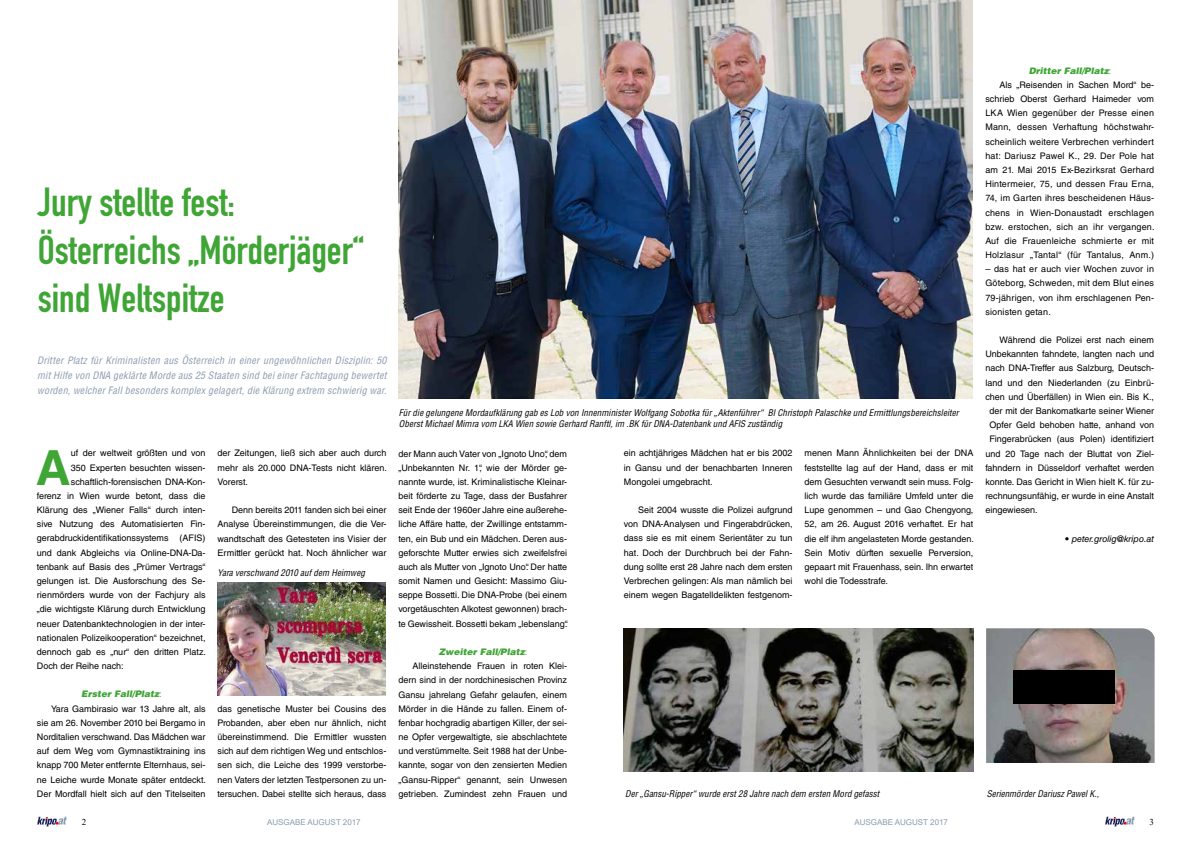
<style>
.page{position:relative;width:1191px;height:842px;background:#fff}
.page>*{position:absolute;margin:0;border:0;box-sizing:border-box;transform-origin:0 0}
.t1{font:700 48.5px "Helvetica LT Std";color:#3fa535}
.t2{font:40px/48px "DIN Engschrift";color:#3fa535}
.t3{font:italic condensed 10px/15px "Helvetica LT Std";letter-spacing:.025em;color:#899bae;text-align:justify}
.t4{font:9px/14.2px "Helvetica LT Std";color:#000;text-align:justify}
.t5{font:9px "Helvetica LT Std";letter-spacing:.02em;color:#000}
.t6{font:italic condensed 9px/10.8px "Helvetica LT Std";letter-spacing:.005em;color:#000}
.t7{font:italic 900 9px "Helvetica LT Std";color:#3fa535}
.t8{font:italic 9px "Helvetica LT Std";color:#000}
.t9{font:9px "Times New Roman";color:#000}
.t10{font:8px "Arial";color:#899bae}
.s1{font-weight:400;font-style:normal}
</style>
<div class="page">
<svg style="left:1105px;top:816px;width:30px;height:11px"></svg>
<svg style="left:37px;top:816px;width:30px;height:11px"></svg>
<img style="left:398px;top:0;width:574px;height:399px">
<img style="left:217px;top:582px;width:169px;height:113px">
<img style="left:624px;top:628px;width:349px;height:144px">
<img style="left:986px;top:628px;width:168px;height:135px">
<div style="left:1013px;top:670px;width:101px;height:33px;background:#000"></div>
<h2 class="t2" style="left:38px;top:178px;width:328px">Jury stellte fest:<br>Österreichs „Mörderjäger“ sind Weltspitze</h2>
<p class="t3" style="left:37px;top:353px;width:351px">Dritter Platz für Kriminalisten aus Österreich in einer ungewöhnlichen Disziplin: 50 mit Hilfe von DNA geklärte Morde aus 25 Staaten sind bei einer Fachtagung bewertet worden, welcher Fall besonders komplex gelagert, die Klärung extrem schwierig war.</p>
<h1 class="t1" style="left:36px;top:438px;width:37px">A</h1>
<p class="t4" style="left:71px;top:446px;width:136px">uf der weltweit größten und von</p>
<p class="t4" style="left:71px;top:460px;width:136px">350 Experten besuchten wissen-</p>
<p class="t4" style="left:71px;top:474px;width:136px">schaftlich-forensischen DNA-Kon-</p>
<p class="t4" style="left:37px;top:489px;width:170px">ferenz in Wien wurde betont, dass die</p>
<p class="t4" style="left:37px;top:503px;width:170px">Klärung des „Wiener Falls“ durch inten-</p>
<p class="t4" style="left:37px;top:517px;width:170px">sive Nutzung des Automatisierten Fin-</p>
<p class="t4" style="left:37px;top:531px;width:170px">gerabdruckidentifikationssystems (AFIS)</p>
<p class="t4" style="left:37px;top:545px;width:170px">und dank Abgleichs via Online-DNA-Da-</p>
<p class="t4" style="left:37px;top:560px;width:170px">tenbank auf Basis des „Prümer Vertrags“</p>
<p class="t4" style="left:37px;top:574px;width:170px">gelungen ist. Die Ausforschung des Se-</p>
<p class="t4" style="left:37px;top:588px;width:170px">rienmörders wurde von der Fachjury als</p>
<p class="t4" style="left:37px;top:602px;width:170px">„die wichtigste Klärung durch Entwicklung</p>
<p class="t4" style="left:37px;top:616px;width:170px">neuer Datenbanktechnologien in der inter-</p>
<p class="t4" style="left:37px;top:630px;width:170px">nationalen Polizeikooperation“ bezeichnet,</p>
<p class="t4" style="left:37px;top:645px;width:171px">dennoch gab es „nur“ den dritten Platz.</p>
<p class="t4" style="left:37px;top:659px;width:88px">Doch der Reihe nach:</p>
<p class="t7" style="left:81px;top:688px;width:82px">Erster Fall/Platz<span class="s1">:</span></p>
<p class="t4" style="left:51px;top:701px;width:156px">Yara Gambirasio war 13 Jahre alt, als</p>
<p class="t4" style="left:37px;top:715px;width:170px">sie am 26. November 2010 bei Bergamo in</p>
<p class="t4" style="left:37px;top:730px;width:170px">Norditalien verschwand. Das Mädchen war</p>
<p class="t4" style="left:37px;top:744px;width:170px">auf dem Weg vom Gymnastiktraining ins</p>
<p class="t4" style="left:37px;top:758px;width:170px">knapp 700 Meter entfernte Elternhaus, sei-</p>
<p class="t4" style="left:37px;top:772px;width:171px">ne Leiche wurde Monate später entdeckt.</p>
<p class="t4" style="left:37px;top:786px;width:170px">Der Mordfall hielt sich auf den Titelseiten</p>
<p class="t4" style="left:218px;top:446px;width:171px">der Zeitungen, ließ sich aber auch durch mehr als 20.000 DNA-Tests nicht klären.<br>Vorerst.</p>
<p class="t4" style="left:218px;top:503px;width:170px;text-indent:14px">Denn bereits 2011 fanden sich bei einer Analyse Übereinstimmungen, die die Ver&shy;wandtschaft des Getesteten ins Visier der Ermittler gerückt hat. Noch ähnlicher war</p>
<p class="t6" style="left:217px;top:567px;width:149px">Yara verschwand 2010 auf dem Heimweg</p>
<p class="t4" style="left:218px;top:701px;width:170px">das genetische Muster bei Cousins des Probanden, aber eben nur ähnlich, nicht übereinstimmend. Die Ermittler wussten sich auf dem richtigen Weg und entschlos&shy;sen sich, die Leiche des 1999 verstorbe&shy;nen Vaters der letzten Testpersonen zu un&shy;tersuchen. Dabei stellte sich heraus, dass</p>
<p class="t7" style="left:1028px;top:65px;width:84px">Dritter Fall/Platz<span class="s1">:</span></p>
<p class="t4" style="left:999px;top:78px;width:156px">Als „Reisenden in Sachen Mord“ be-</p>
<p class="t4" style="left:985px;top:92px;width:170px">schrieb Oberst Gerhard Haimeder vom</p>
<p class="t5" style="left:985px;top:108px;width:170px">LKA Wien gegenüber der Presse einen</p>
<p class="t5" style="left:985px;top:122px;width:170px">Mann, dessen Verhaftung höchstwahr-</p>
<p class="t5" style="left:985px;top:136px;width:170px">scheinlich weitere Verbrechen verhindert</p>
<p class="t5" style="left:985px;top:150px;width:170px">hat: Dariusz Pawel K., 29. Der Pole hat</p>
<p class="t5" style="left:985px;top:165px;width:170px">am 21. Mai 2015 Ex-Bezirksrat Gerhard</p>
<p class="t5" style="left:985px;top:179px;width:170px">Hintermeier, 75, und dessen Frau Erna,</p>
<p class="t5" style="left:985px;top:193px;width:170px">74, im Garten ihres bescheidenen Häus-</p>
<p class="t5" style="left:985px;top:207px;width:170px">chens in Wien-Donaustadt erschlagen</p>
<p class="t5" style="left:985px;top:221px;width:171px">bzw. erstochen, sich an ihr vergangen.</p>
<p class="t5" style="left:985px;top:235px;width:170px">Auf die Frauenleiche schmierte er mit</p>
<p class="t5" style="left:985px;top:250px;width:170px">Holzlasur „Tantal“ (für Tantalus, Anm.)</p>
<p class="t4" style="left:985px;top:262px;width:170px">– das hat er auch vier Wochen zuvor in Göteborg, Schweden, mit dem Blut eines 79-jährigen, von ihm erschlagenen Pen&shy;sionisten getan.</p>
<p class="t4" style="left:999px;top:333px;width:156px">Während die Polizei erst nach einem</p>
<p class="t4" style="left:985px;top:347px;width:170px">Unbekannten fahndete, langten nach und</p>
<p class="t4" style="left:985px;top:361px;width:170px">nach DNA-Treffer aus Salzburg, Deutsch-</p>
<p class="t4" style="left:985px;top:375px;width:170px">land und den Niederlanden (zu Einbrü-</p>
<p class="t4" style="left:985px;top:389px;width:170px">chen und Überfällen) in Wien ein. Bis K.,</p>
<p class="t4" style="left:989px;top:404px;width:166px">der mit der Bankomatkarte seiner Wiener</p>
<p class="t4" style="left:989px;top:418px;width:166px">Opfer Geld behoben hatte, anhand von</p>
<p class="t4" style="left:989px;top:432px;width:166px">Fingerabrücken (aus Polen) identifiziert</p>
<p class="t4" style="left:985px;top:446px;width:170px">und 20 Tage nach der Bluttat von Ziel-</p>
<p class="t4" style="left:985px;top:460px;width:170px">fahndern in Düsseldorf verhaftet werden</p>
<p class="t4" style="left:985px;top:475px;width:170px">konnte. Das Gericht in Wien hielt K. für zu-</p>
<p class="t4" style="left:985px;top:489px;width:170px">rechnungsunfähig, er wurde in eine Anstalt</p>
<p class="t4" style="left:985px;top:503px;width:54px">eingewiesen.</p>
<p class="t8" style="left:1064px;top:533px;width:91px">• peter.grolig@kripo.at</p>
<p class="t6" style="left:399px;top:408px;width:561px">Für die gelungene Mordaufklärung gab es Lob von Innenminister Wolfgang Sobotka für „Aktenführer“ BI Christoph Palaschke und Ermittlungsbereichsleiter<br>Oberst Michael Mimra vom LKA Wien sowie Gerhard Ranftl, im .BK für DNA-Datenbank und AFIS zuständig</p>
<p class="t4" style="left:804px;top:446px;width:171px">menen Mann Ähnlichkeiten bei der DNA feststellte lag auf der Hand, dass er mit dem Gesuchten verwandt sein muss. Folg&shy;lich wurde das familiäre Umfeld unter die Lupe genommen – und Gao Chengyong, 52, am 26. August 2016 verhaftet. Er hat die elf ihm angelasteten Morde gestanden.<br>Sein Motiv dürften sexuelle Perversion, gepaart mit Frauenhass, sein. Ihn erwartet wohl die Todesstrafe.</p>
<p class="t4" style="left:624px;top:446px;width:170px">ein achtjähriges Mädchen hat er bis 2002 in Gansu und der benachbarten Inneren Mongolei umgebracht.</p>
<p class="t4" style="left:624px;top:503px;width:170px;text-indent:14px">Seit 2004 wusste die Polizei aufgrund von DNA-Analysen und Fingerabdrücken, dass sie es mit einem Serientäter zu tun hat. Doch der Durchbruch bei der Fahn&shy;dung sollte erst 28 Jahre nach dem ersten Verbrechen gelingen: Als man nämlich bei einem wegen Bagatelldelikten festgenom-</p>
<p class="t4" style="left:398px;top:446px;width:171px">der Mann auch Vater von „Ignoto Uno“, dem „Unbekannten Nr. 1“, wie der Mörder ge&shy;nannte wurde, ist. Kriminalistische Kleinar&shy;beit förderte zu Tage, dass der Busfahrer seit Ende der 1960er Jahre eine außerehe&shy;liche Affäre hatte, der Zwillinge entstamm&shy;ten, ein Bub und ein Mädchen. Deren aus&shy;geforschte Mutter erwies sich zweifelsfrei auch als Mutter von „Ignoto Uno“. Der hatte somit Namen und Gesicht: Massimo Giu&shy;seppe Bossetti. Die DNA-Probe (bei einem vorgetäuschten Alkotest gewonnen) brach&shy;te Gewissheit. Bossetti bekam „lebenslang“.</p>
<p class="t7" style="left:439px;top:646px;width:90px">Zweiter Fall/Platz<span class="s1">:</span></p>
<p class="t4" style="left:412px;top:659px;width:156px">Alleinstehende Frauen in roten Klei-</p>
<p class="t4" style="left:398px;top:673px;width:170px">dern sind in der nordchinesischen Provinz</p>
<p class="t4" style="left:398px;top:687px;width:170px">Gansu jahrelang Gefahr gelaufen, einem</p>
<p class="t4" style="left:398px;top:701px;width:170px">Mörder in die Hände zu fallen. Einem of-</p>
<p class="t4" style="left:398px;top:715px;width:170px">fenbar hochgradig abartigen Killer, der sei-</p>
<p class="t4" style="left:398px;top:730px;width:170px">ne Opfer vergewaltigte, sie abschlachtete</p>
<p class="t4" style="left:398px;top:744px;width:170px">und verstümmelte. Seit 1988 hat der Unbe-</p>
<p class="t4" style="left:398px;top:758px;width:170px">kannte, sogar von den zensierten Medien</p>
<p class="t4" style="left:398px;top:772px;width:170px">„Gansu-Ripper“ genannt, sein Unwesen</p>
<p class="t4" style="left:398px;top:786px;width:170px">getrieben. Zumindest zehn Frauen und</p>
<p class="t6" style="left:625px;top:788px;width:255px">Der „Gansu-Ripper“ wurde erst 28 Jahre nach dem ersten Mord gefasst</p>
<p class="t6" style="left:986px;top:788px;width:114px">Serienmörder Dariusz Pawel K.,</p>
<p class="t9" style="left:82px;top:815px;width:6px">2</p>
<p class="t10" style="left:267px;top:817px;width:95px">AUSGABE AUGUST 2017</p>
<p class="t10" style="left:854px;top:817px;width:95px">AUSGABE AUGUST 2017</p>
<p class="t9" style="left:1149px;top:815px;width:6px">3</p>
</div>
